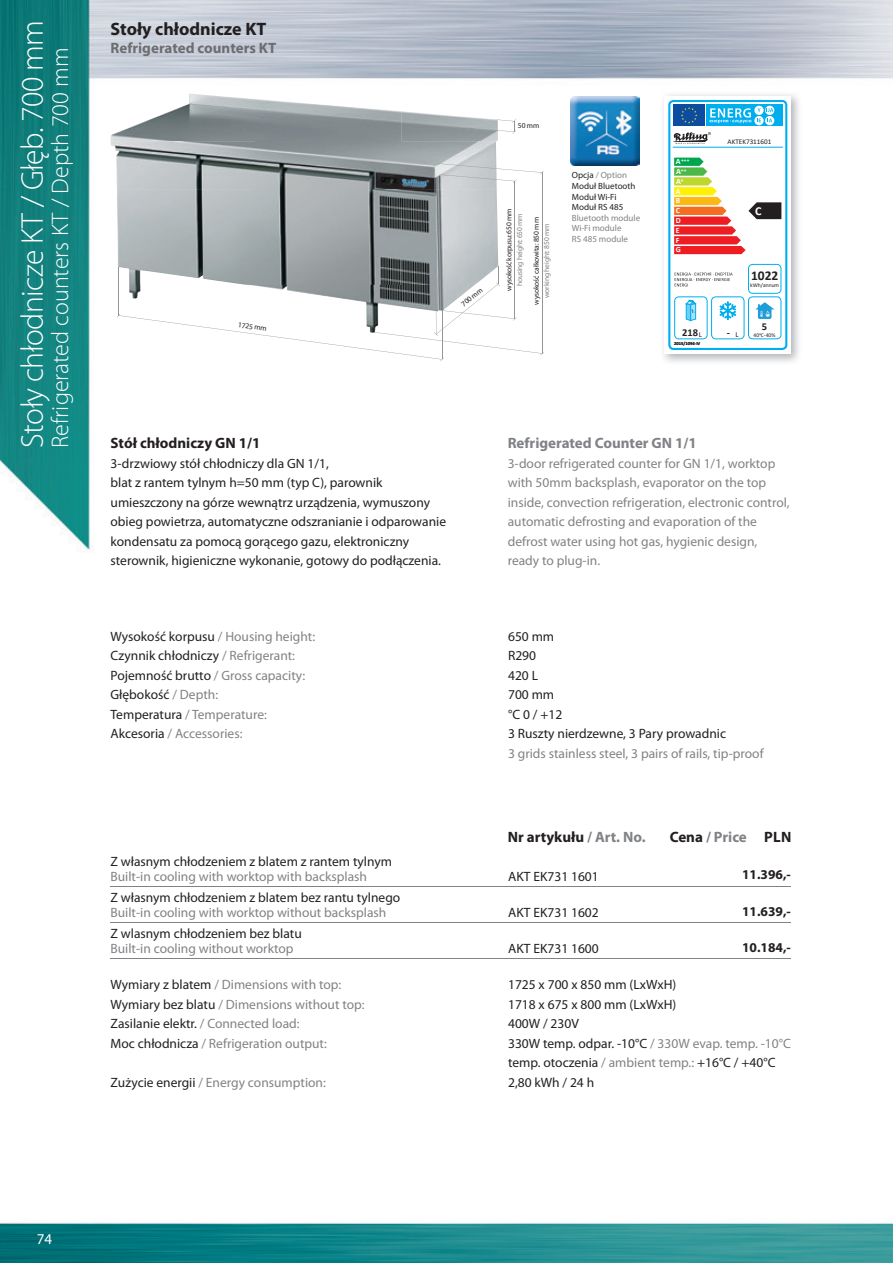
<style>
.page{position:relative;width:893px;height:1263px;background:#fff}
.page>*{position:absolute;margin:0;border:0;box-sizing:border-box;transform-origin:0 0}
.t1{font:300 31.5px "Myriad Pro";letter-spacing:-.015em;color:#fff}
.t2{font:300 24px "Myriad Pro";color:#fff}
.t3{font:700 18px "Myriad Pro";color:#231f20}
.t4{font:700 15px "Myriad Pro";color:#231f20}
.t5{font:700 15px "Myriad Pro";color:#808285}
.t6{font:700 15px "Myriad Pro";color:#6c6d70}
.t7{font:15px "Myriad Pro";color:#fff}
.t8{font:13.5px/19.5px "Myriad Pro";color:#231f20}
.t9{font:13.5px/19.5px "Myriad Pro";color:#808285}
.t10{font:700 13.5px "Myriad Pro";color:#231f20}
.t11{font:700 13.5px "Calibri";color:#231f20}
.t12{font:700 12.15px "Calibri";color:#fff}
.t13{font:700 10.5px "Calibri";color:#231f20}
.t14{font:9px/10.5px "Myriad Pro";color:#231f20}
.t15{font:9px/10.5px "Myriad Pro";color:#808285}
.t16{font:700 7.95px/9.8px "Calibri";color:#fff}
.t17{font:7.5px "Myriad Pro";letter-spacing:-.02em;color:#231f20}
.t18{font:7.5px "Myriad Pro";letter-spacing:-.025em;color:#808285}
.t19{font:7.2px "Calibri";color:#231f20}
.t20{font:6.75px "Calibri";color:#231f20}
.t21{font:700 6.75px "Calibri";color:#231f20;scale:.94 1}
.t22{font:5.85px "Calibri";color:#231f20}
.t23{font:5.7px "Calibri";color:#231f20}
.t24{font:700 5.4px/9.9px "Calibri";color:#fff}
.t25{font:700 4.65px "Calibri";color:#231f20}
.s1{color:#808285}
.s2{font-size:7.95px}
.s3{font-weight:400;font-size:7.5px}
.s4{color:#231f20}
</style>
<div class="page">
<img style="left:0;top:0;width:893px;height:1263px">
<img style="left:111px;top:94px;width:145px;height:95px">
<img style="left:256px;top:99px;width:145px;height:64px">
<img style="left:401px;top:111px;width:97px;height:52px">
<svg style="left:117px;top:163px;width:427px;height:198px"></svg>
<img style="left:571px;top:96px;width:69px;height:69px">
<img style="left:660px;top:91px;width:142px;height:274px">
<svg style="left:665px;top:96px;width:126px;height:258px"></svg>
<div style="left:754px;top:206px;width:10px;height:10px;background:#231f20"></div>
<hr style="left:111px;top:922px;width:680px;height:1px;background:#808285">
<hr style="left:111px;top:886px;width:680px;height:1px;background:#808285">
<svg style="left:497px;top:119px;width:19px;height:15px"></svg>
<hr style="left:111px;top:958px;width:680px;height:1px;background:#808285">
<h1 class="t1" style="left:13px;top:448px;width:430px;rotate:-90deg">Stoły chłodnicze KT / Głęb. 700 mm</h1>
<h2 class="t2" style="left:46px;top:448px;width:402px;rotate:-90deg">Refrigerated counters KT / Depth 700 mm</h2>
<h3 class="t3" style="left:111px;top:18px;width:157px">Stoły chłodnicze KT</h3>
<p class="t6" style="left:111px;top:39px;width:167px">Refrigerated counters KT</p>
<p class="t17" style="left:239px;top:320px;width:30px;rotate:8deg">1725 mm</p>
<p class="t17" style="left:459px;top:301px;width:27px;rotate:-39deg">700 mm</p>
<p class="t17" style="left:518px;top:121px;width:23px">50 mm</p>
<p class="t17" style="left:504px;top:291px;width:83px;rotate:-90deg">wysokość korpusu: 650 mm</p>
<p class="t18" style="left:515px;top:286px;width:74px;rotate:-90deg">housing height: 650 mm</p>
<p class="t17" style="left:532px;top:305px;width:89px;rotate:-90deg">wysokość całkowita: 850 mm</p>
<p class="t18" style="left:542px;top:298px;width:76px;rotate:-90deg">working height: 850 mm</p>
<p class="t14" style="left:572px;top:170px;width:65px">Opcja <span class="s1">/ Option<br></span>Moduł Bluetooth<br>Moduł Wi-Fi<br>Moduł RS 485</p>
<p class="t15" style="left:572px;top:212px;width:70px">Bluetooth module<br>Wi-Fi module<br>RS 485 module</p>
<p class="t24" style="left:676px;top:155px;width:15px"><span class="s2">A</span>+++</p>
<p class="t16" style="left:676px;top:196px;width:7px">B<br>C<br>D<br>E<br>F<br>G</p>
<p class="t24" style="left:676px;top:165px;width:15px"><span class="s2">A</span>+++<br><span class="s2">A</span>++</p>
<p class="t16" style="left:676px;top:186px;width:7px">A<br>A<br>B<br>C<br>D<br>E<br>F</p>
<p class="t19" style="left:727px;top:137px;width:45px">AKTEK7311601</p>
<p class="t20" style="left:731px;top:137px;width:34px">KTM622340</p>
<p class="t12" style="left:754px;top:203px;width:8px">B</p>
<p class="t12" style="left:755px;top:202px;width:8px">C</p>
<p class="t11" style="left:751px;top:266px;width:29px">1022</p>
<p class="t23" style="left:750px;top:281px;width:30px">kWh/annum</p>
<p class="t11" style="left:754px;top:267px;width:22px">584</p>
<p class="t11" style="left:754px;top:277px;width:22px">584</p>
<p class="t13" style="left:682px;top:325px;width:21px">218<span class="s3">L</span></p>
<p class="t13" style="left:727px;top:325px;width:13px">- <span class="s3">L</span></p>
<p class="t13" style="left:687px;top:326px;width:7px">7</p>
<p class="t19" style="left:699px;top:330px;width:4px">L</p>
<p class="t19" style="left:736px;top:330px;width:4px">L</p>
<p class="t13" style="left:687px;top:336px;width:12px">78</p>
<p class="t19" style="left:699px;top:340px;width:4px">L</p>
<p class="t25" style="left:674px;top:341px;width:28px">2015/1094-IV</p>
<p class="t21" style="left:763px;top:320px;width:5px">5</p>
<p class="t13" style="left:762px;top:320px;width:7px">5</p>
<p class="t22" style="left:753px;top:331px;width:25px">40°C-40%</p>
<p class="t21" style="left:763px;top:330px;width:5px">5</p>
<p class="t13" style="left:762px;top:330px;width:7px">5</p>
<p class="t23" style="left:754px;top:331px;width:23px">40<sup>o</sup>C-40%</p>
<p class="t4" style="left:111px;top:433px;width:151px">Stół chłodniczy GN 1/1</p>
<p class="t8" style="left:111px;top:453px;width:337px">3-drzwiowy stół chłodniczy dla GN 1/1,<br>blat z rantem tylnym h=50 mm (typ C), parownik umieszczony na górze wewnątrz urządzenia, wymuszony obieg powietrza, automatyczne odszranianie i odparowanie kondensatu za pomocą gorącego gazu, elektroniczny sterownik, higieniczne wykonanie, gotowy do podłączenia.</p>
<p class="t5" style="left:508px;top:433px;width:191px">Refrigerated Counter GN 1/1</p>
<p class="t9" style="left:508px;top:453px;width:283px">3-door refrigerated counter for GN 1/1, worktop with 50mm backsplash, evaporator on the top inside, convection refrigeration, electronic control, automatic defrosting and evaporation of the defrost water using hot gas, hygienic design, ready to plug-in.</p>
<p class="t8" style="left:111px;top:626px;width:206px">Wysokość korpusu <span class="s1">/ Housing height:</span></p>
<p class="t8" style="left:508px;top:626px;width:48px">650 mm</p>
<p class="t8" style="left:111px;top:645px;width:186px">Czynnik chłodniczy <span class="s1">/ Refrigerant:</span></p>
<p class="t8" style="left:508px;top:645px;width:30px">R290</p>
<p class="t8" style="left:111px;top:665px;width:196px">Pojemność brutto <span class="s1">/ Gross capacity:</span></p>
<p class="t8" style="left:508px;top:665px;width:32px">420 L</p>
<p class="t8" style="left:111px;top:684px;width:109px">Głębokość <span class="s1">/ Depth:</span></p>
<p class="t8" style="left:508px;top:684px;width:48px">700 mm</p>
<p class="t9" style="left:111px;top:704px;width:158px"><span class="s4">Temperatura</span> / Temperature:</p>
<p class="t8" style="left:508px;top:704px;width:56px">°C 0 / +12</p>
<p class="t9" style="left:111px;top:723px;width:133px"><span class="s4">Akcesoria</span> / Accessories:</p>
<p class="t8" style="left:508px;top:723px;width:219px">3 Ruszty nierdzewne, 3 Pary prowadnic</p>
<p class="t9" style="left:508px;top:743px;width:257px">3 grids stainless steel, 3 pairs of rails, tip-proof</p>
<p class="t4" style="left:508px;top:827px;width:139px">Nr artykułu <span class="s1">/ Art. No.</span></p>
<p class="t4" style="left:670px;top:827px;width:123px">Cena <span class="s1">/ Price</span> PLN</p>
<p class="t8" style="left:111px;top:851px;width:283px">Z własnym chłodzeniem z blatem z rantem tylnym</p>
<p class="t9" style="left:111px;top:866px;width:258px">Built-in cooling with worktop with backsplash</p>
<p class="t8" style="left:508px;top:866px;width:92px">AKT EK731 1601</p>
<p class="t8" style="left:111px;top:887px;width:291px">Z własnym chłodzeniem z blatem bez rantu tylnego</p>
<p class="t9" style="left:111px;top:902px;width:277px">Built-in cooling with worktop without backsplash</p>
<p class="t8" style="left:508px;top:902px;width:92px">AKT EK731 1602</p>
<p class="t8" style="left:111px;top:923px;width:193px">Z wlasnym chłodzeniem bez blatu</p>
<p class="t9" style="left:111px;top:938px;width:184px">Built-in cooling without worktop</p>
<p class="t8" style="left:508px;top:938px;width:92px">AKT EK731 1600</p>
<p class="t10" style="left:742px;top:866px;width:50px">11.396,-</p>
<p class="t10" style="left:742px;top:902px;width:50px">11.639,-</p>
<p class="t10" style="left:742px;top:938px;width:50px">10.184,-</p>
<p class="t9" style="left:111px;top:974px;width:232px"><span class="s4">Wymiary z blatem</span> / Dimensions with top:</p>
<p class="t8" style="left:508px;top:974px;width:170px">1725 x 700 x 850 mm (LxWxH)</p>
<p class="t9" style="left:111px;top:994px;width:256px"><span class="s4">Wymiary bez blatu</span> / Dimensions without top:</p>
<p class="t8" style="left:508px;top:994px;width:170px">1718 x 675 x 800 mm (LxWxH)</p>
<p class="t8" style="left:111px;top:1013px;width:191px">Zasilanie elektr. <span class="s1">/ Connected load:</span></p>
<p class="t8" style="left:508px;top:1013px;width:72px">400W / 230V</p>
<p class="t9" style="left:111px;top:1033px;width:218px"><span class="s4">Moc chłodnicza</span> / Refrigeration output:</p>
<p class="t8" style="left:508px;top:1033px;width:284px">330W temp. odpar. -10°C <span class="s1">/ 330W evap. temp. -10°C </span>temp. otoczenia <span class="s1">/ ambient temp.:</span> +16°C / +40°C</p>
<p class="t9" style="left:111px;top:1072px;width:217px"><span class="s4">Zużycie energii</span> / Energy consumption:</p>
<p class="t8" style="left:508px;top:1072px;width:88px">2,80 kWh / 24 h</p>
<p class="t7" style="left:37px;top:1230px;width:17px">6874</p>
</div>
